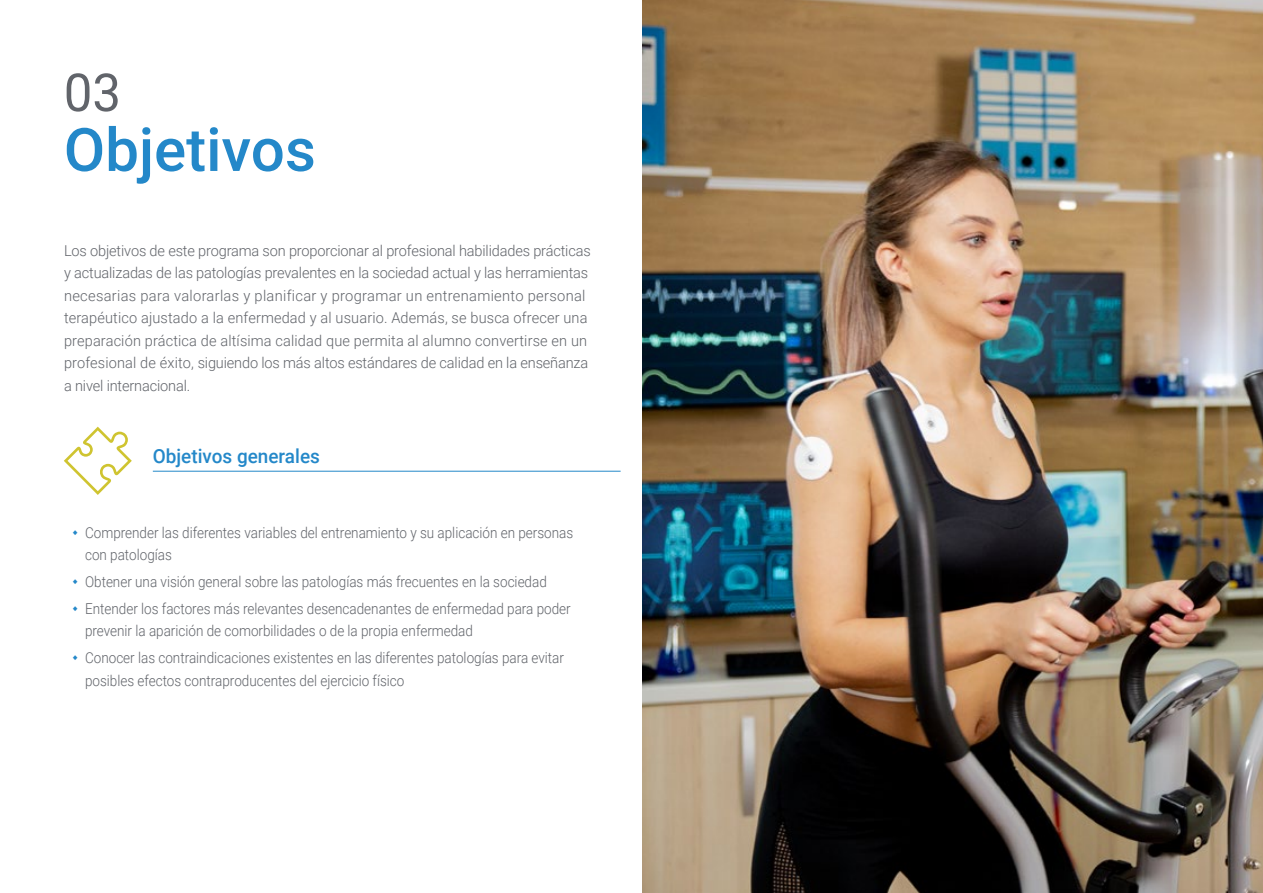
<style>
.page{position:relative;width:1263px;height:893px;background:#fff}
.page>*{position:absolute;margin:0;border:0;box-sizing:border-box;transform-origin:0 0}
.t1{font:500 60px "Roboto";color:#2488c9}
.t2{font:52.5px "Roboto";color:#61646a}
.t3{font:500 19.5px "Roboto";color:#2488c9}
.t4{font:300 15px/22.5px "Roboto";color:#61646a}
.t5{font:300 15px/26.7px "Roboto";color:#61646a;scale:.9 1}
</style>
<div class="page">
<img style="left:642px;top:0;width:621px;height:893px">
<hr style="left:153px;top:471px;width:468px;height:1px;background:#2488c9">
<svg style="left:64px;top:427px;width:68px;height:68px"></svg>
<h2 class="t2" style="left:64px;top:56px;width:59px">03</h2>
<h1 class="t1" style="left:64px;top:108px;width:254px">Objetivos</h1>
<p class="t4" style="left:64px;top:239px;width:528px">Los objetivos de este programa son proporcionar al profesional habilidades prácticas y actualizadas de las patologías prevalentes en la sociedad actual y las herramientas necesarias para valorarlas y planificar y programar un entrenamiento personal terapéutico ajustado a la enfermedad y al usuario. Además, se busca ofrecer una preparación práctica de altísima calidad que permita al alumno convertirse en un profesional de éxito, siguiendo los más altos estándares de calidad en la enseñanza a nivel internacional.</p>
<h3 class="t3" style="left:153px;top:442px;width:169px">Objetivos generales</h3>
<p class="t5" style="left:85px;top:521px;width:544px;line-height:22.5px">Comprender las diferentes variables del entrenamiento y su aplicación en personas con patologías</p>
<p class="t5" style="left:85px;top:568px;width:541px">Obtener una visión general sobre las patologías más frecuentes en la sociedad<br>Entender los factores más relevantes desencadenantes de enfermedad para poder</p>
<p class="t5" style="left:85px;top:617px;width:534px">prevenir la aparición de comorbilidades o de la propia enfermedad<br>Conocer las contraindicaciones existentes en las diferentes patologías para evitar</p>
<p class="t5" style="left:85px;top:666px;width:356px">posibles efectos contraproducentes del ejercicio físico</p>
</div>
